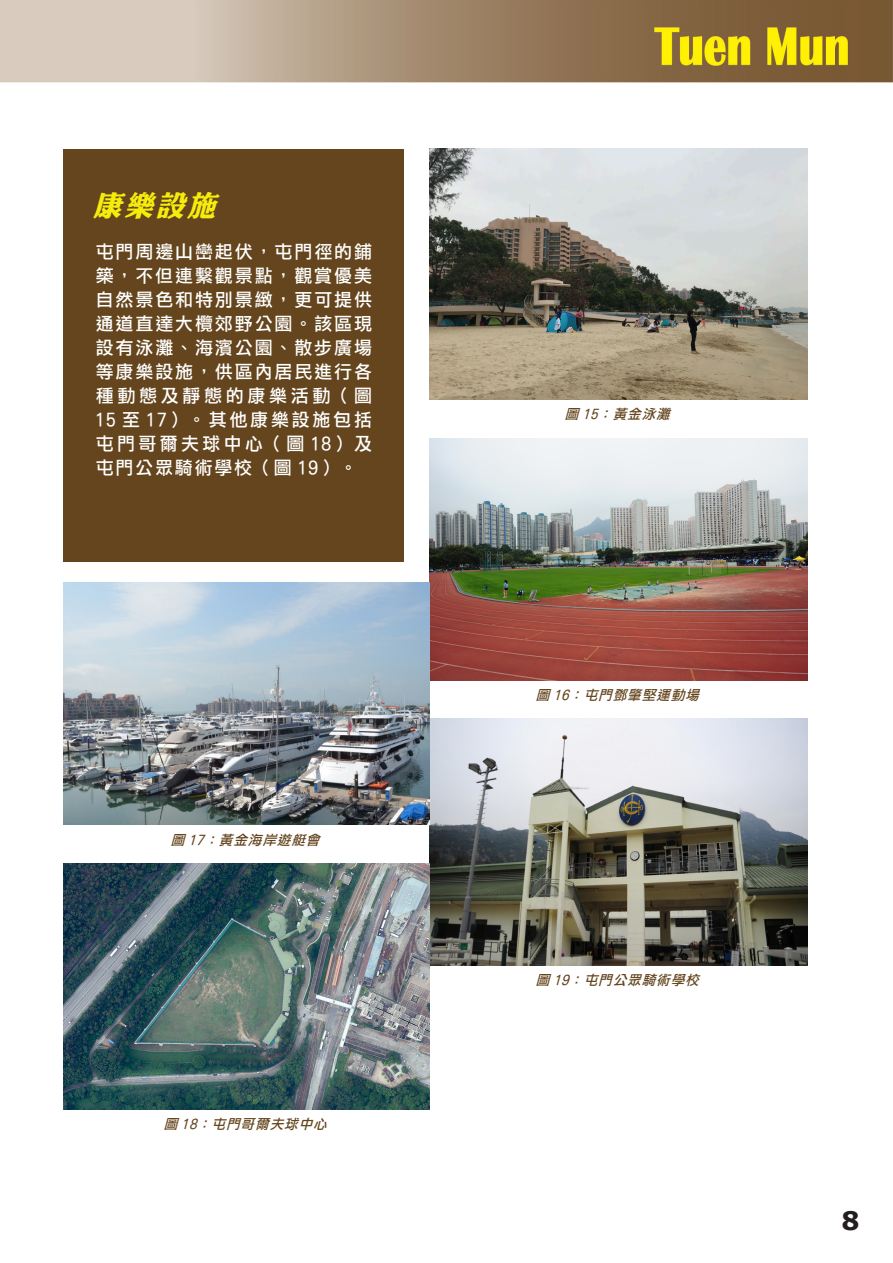
<style>
.page{position:relative;width:893px;height:1263px;background:#fff}
.page>*{position:absolute;margin:0;border:0;box-sizing:border-box;transform-origin:0 0}
.Sub_Title_tc{font:italic 28.5px "DF Li King Hei W8 WIN BF";color:#f6ec0c}
.t1{font:700 25.5px "Verdana";color:#231f20}
.text_tc{font:18px/24px "DF Li Hei Md WIN BF";letter-spacing:.155em;color:#fff;text-align:justify}
.cap_tc{font:italic 13.5px "DF Li Hei Md WIN BF";color:#64451d}
</style>
<div class="page">
<img style="left:0;top:0;width:893px;height:83px">
<div style="left:64px;top:149px;width:340px;height:412px;background:#64451d"></div>
<img style="left:429px;top:149px;width:379px;height:251px">
<img style="left:429px;top:438px;width:379px;height:242px">
<img style="left:429px;top:719px;width:379px;height:246px">
<img style="left:64px;top:583px;width:365px;height:242px">
<img style="left:64px;top:863px;width:365px;height:247px">
<p class="Sub_Title_tc" style="left:93px;top:191px;width:132px">康樂設施</p>
<p class="text_tc" style="left:96px;top:240px;width:278px">屯門周邊山巒起伏，屯門徑的鋪築，不但連繫觀景點，觀賞優美自然景色和特別景緻，更可提供通道直達大欖郊野公園。該區現設有泳灘、海濱公園、散步廣場等康樂設施，供區內居民進行各種動態及靜態的康樂活動（圖15 至 17）。其他康樂設施包括屯門哥爾夫球中心（圖 18）及屯門公眾騎術學校（圖 19）。</p>
<p class="cap_tc" style="left:171px;top:833px;width:154px">圖 17：黃金海岸遊艇會</p>
<p class="cap_tc" style="left:164px;top:1118px;width:168px">圖 18：屯門哥爾夫球中心</p>
<p class="cap_tc" style="left:565px;top:407px;width:110px">圖 15：黃金泳灘</p>
<p class="cap_tc" style="left:536px;top:688px;width:168px">圖 16：屯門鄧肇堅運動場</p>
<p class="cap_tc" style="left:536px;top:973px;width:168px">圖 19：屯門公眾騎術學校</p>
<h2 class="t1" style="left:841px;top:1202px;width:20px">8</h2>
</div>
